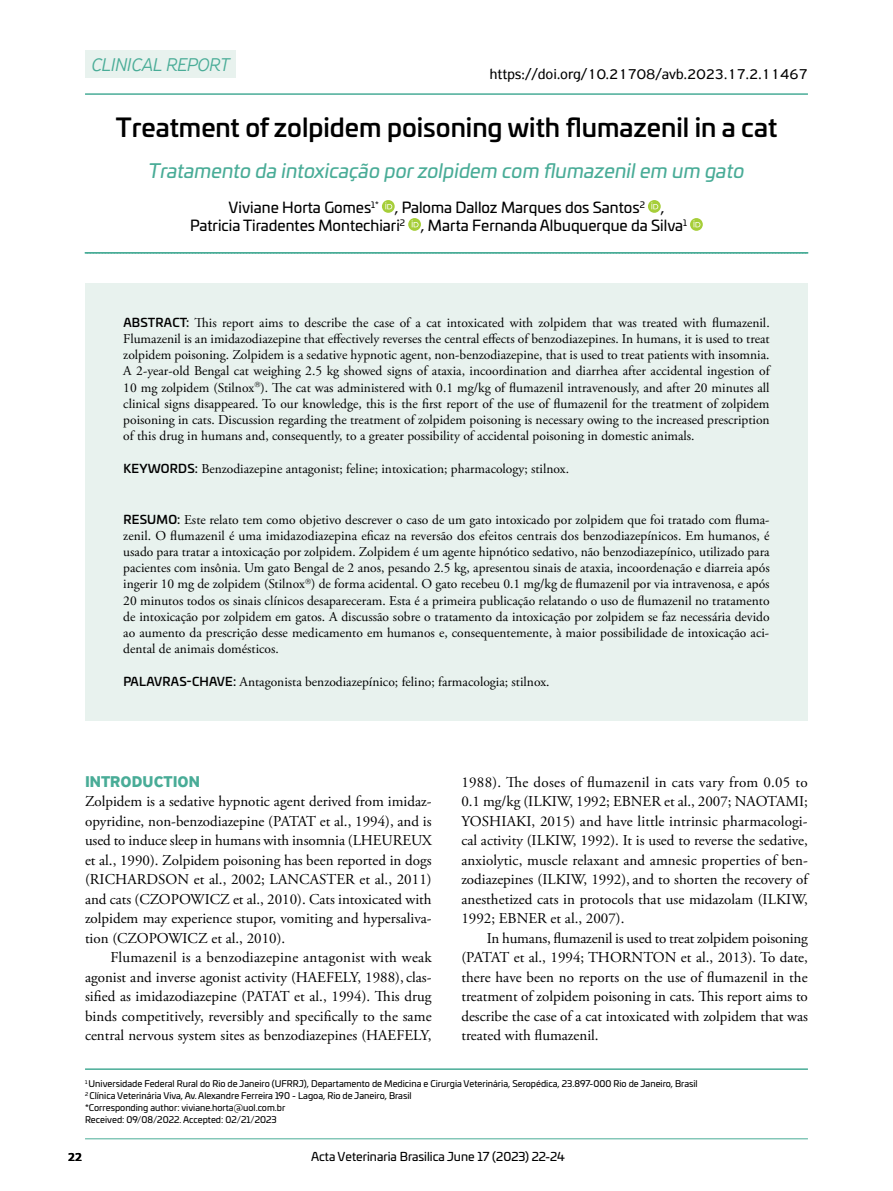
<style>
.page{position:relative;width:893px;height:1191px;background:#fff}
.page>*{position:absolute;margin:0;border:0;box-sizing:border-box;transform-origin:0 0}
.t1{font:500 25.5px "Univia Pro";color:#000}
.t2{font:italic 19.5px "Univia Pro";color:#49ac97}
.t3{font:italic 300 19.5px "PF Highway Sans Pro";color:#49ac97}
.t4{font:700 16.5px "PF Highway Sans Pro";color:#49ac97}
.t5{font:15px/19.5px "Adobe Garamond Pro";color:#000;text-align:justify}
.t6{font:15px/18px "Univia Pro";color:#000}
.t7{font:15px "PF Highway Sans Pro";color:#000}
.t8{font:13.5px/16.2px "Adobe Garamond Pro";color:#000;text-align:justify}
.t9{font:12px "Univia Pro";color:#000}
.t10{font:700 12px "PF Agora Sans Pro";color:#000}
.t11{font:9px/12px "Univia Pro";color:#000}
.s1{font-family:"Univia Pro";font-weight:500;font-size:12px}
</style>
<div class="page">
<hr style="left:85px;top:1138px;width:723px;height:1px;background:#49ac97">
<hr style="left:85px;top:93px;width:723px;height:2px;background:#49ac97">
<svg style="left:85px;top:252px;width:723px;height:2px"></svg>
<svg style="left:382px;top:200px;width:13px;height:13px"></svg>
<svg style="left:385px;top:202px;width:7px;height:7px"></svg>
<svg style="left:648px;top:200px;width:13px;height:13px"></svg>
<svg style="left:651px;top:202px;width:7px;height:7px"></svg>
<svg style="left:408px;top:218px;width:13px;height:13px"></svg>
<svg style="left:412px;top:220px;width:7px;height:7px"></svg>
<svg style="left:690px;top:218px;width:13px;height:13px"></svg>
<svg style="left:693px;top:220px;width:7px;height:7px"></svg>
<hr style="left:85px;top:1068px;width:723px;height:2px;background:#49ac97">
<div style="left:85px;top:283px;width:723px;height:437px;background:#e8f2ee"></div>
<div style="left:85px;top:50px;width:151px;height:27px;background:#e8f2ee"></div>
<h2 class="t3" style="left:91px;top:53px;width:140px">CLINICAL REPORT</h2>
<p class="t7" style="left:490px;top:65px;width:319px">https://doi.org/10.21708/avb.2023.17.2.11467</p>
<h1 class="t1" style="left:116px;top:108px;width:663px">Treatment of zolpidem poisoning with flumazenil in a cat</h1>
<h2 class="t2" style="left:149px;top:156px;width:597px">Tratamento da intoxicação por zolpidem com flumazenil em um gato</h2>
<p class="t6" style="left:190px;top:197px;width:498px;text-indent:38px">Viviane Horta Gomes<sup>1*</sup> , Paloma Dalloz Marques dos Santos<sup>2</sup> ,<br>Patricia Tiradentes Montechiari<sup>2</sup> , Marta Fernanda Albuquerque da Silva<sup>1</sup></p>
<p class="t8" style="left:123px;top:315px;width:648px"><span class="s1">ABSTRACT:</span> This report aims to describe the case of a cat intoxicated with zolpidem that was treated with flumazenil.<br>Flumazenil is an imidazodiazepine that effectively reverses the central effects of benzodiazepines. In humans, it is used to treat zolpidem poisoning. Zolpidem is a sedative hypnotic agent, non-benzodiazepine, that is used to treat patients with insomnia.<br>A 2-year-old Bengal cat weighing 2.5 kg showed signs of ataxia, incoordination and diarrhea after accidental ingestion of 10 mg zolpidem (Stilnox ). The cat was administered with 0.1 mg/kg of flumazenil intravenously, and after 20 minutes all clinical signs disappeared. To our knowledge, this is the first report of the use of flumazenil for the treatment of zolpidem poisoning in cats. Discussion regarding the treatment of zolpidem poisoning is necessary owing to the increased prescription of this drug in humans and, consequently, to a greater possibility of accidental poisoning in domestic animals.</p>
<p class="t8" style="left:123px;top:461px;width:447px"><span class="s1">KEYWORDS:</span> Benzodiazepine antagonist; feline; intoxication; pharmacology; stilnox.</p>
<p class="t8" style="left:123px;top:511px;width:648px"><span class="s1">RESUMO:</span> Este relato tem como objetivo descrever o caso de um gato intoxicado por zolpidem que foi tratado com fluma&shy;zenil. O flumazenil é uma imidazodiazepina eficaz na reversão dos efeitos centrais dos benzodiazepínicos. Em humanos, é usado para tratar a intoxicação por zolpidem. Zolpidem é um agente hipnótico sedativo, não benzodiazepínico, utilizado para pacientes com insônia. Um gato Bengal de 2 anos, pesando 2.5 kg, apresentou sinais de ataxia, incoordenação e diarreia após ingerir 10 mg de zolpidem (Stilnox ) de forma acidental. O gato recebeu 0.1 mg/kg de flumazenil por via intravenosa, e após 20 minutos todos os sinais clínicos desapareceram. Esta é a primeira publicação relatando o uso de flumazenil no tratamento de intoxicação por zolpidem em gatos. A discussão sobre o tratamento da intoxicação por zolpidem se faz necessária devido ao aumento da prescrição desse medicamento em humanos e, consequentemente, à maior possibilidade de intoxicação aci&shy;dental de animais domésticos.</p>
<p class="t8" style="left:123px;top:674px;width:428px"><span class="s1">PALAVRAS-CHAVE:</span> Antagonista benzodiazepínico; felino; farmacologia; stilnox.</p>
<p class="t4" style="left:85px;top:771px;width:116px">INTRODUCTION</p>
<p class="t5" style="left:85px;top:792px;width:348px">Zolpidem is a sedative hypnotic agent derived from imidaz&shy;opyridine, non-benzodiazepine (PATAT et al., 1994), and is used to induce sleep in humans with insomnia (LHEUREUX et al., 1990). Zolpidem poisoning has been reported in dogs (RICHARDSON et al., 2002; LANCASTER et al., 2011) and cats (CZOPOWICZ et al., 2010). Cats intoxicated with zolpidem may experience stupor, vomiting and hypersaliva&shy;tion (CZOPOWICZ et al., 2010).</p>
<p class="t5" style="left:85px;top:948px;width:348px;text-indent:26px">Flumazenil is a benzodiazepine antagonist with weak agonist and inverse agonist activity (HAEFELY, 1988), clas&shy;sified as imidazodiazepine (PATAT et al., 1994). This drug binds competitively, reversibly and specifically to the same central nervous system sites as benzodiazepines (HAEFELY,</p>
<p class="t5" style="left:461px;top:772px;width:348px">1988). The doses of flumazenil in cats vary from 0.05 to 0.1 mg/kg (ILKIW, 1992; EBNER et al., 2007; NAOTAMI; YOSHIAKI, 2015) and have little intrinsic pharmacologi&shy;cal activity (ILKIW, 1992). It is used to reverse the sedative, anxiolytic, muscle relaxant and amnesic properties of ben&shy;zodiazepines (ILKIW, 1992), and to shorten the recovery of anesthetized cats in protocols that use midazolam (ILKIW, 1992; EBNER et al., 2007).</p>
<p class="t5" style="left:461px;top:928px;width:348px;text-indent:26px">In humans, flumazenil is used to treat zolpidem poisoning (PATAT et al., 1994; THORNTON et al., 2013). To date, there have been no reports on the use of flumazenil in the treatment of zolpidem poisoning in cats. This report aims to describe the case of a cat intoxicated with zolpidem that was treated with flumazenil.</p>
<p class="t11" style="left:85px;top:1077px;width:614px"><sup>1</sup> Universidade Federal Rural do Rio de Janeiro (UFRRJ), Departamento de Medicina e Cirurgia Veterinária, Seropédica, 23.897-000 Rio de Janeiro, Brasil <sup>2</sup> Clínica Veterinária Viva, Av. Alexandre Ferreira 190 - Lagoa, Rio de Janeiro, Brasil<br>*Corresponding author: viviane.horta@uol.com.br<br>Received: 09/08/2022. Accepted: 02/21/2023</p>
<p class="t10" style="left:68px;top:1148px;width:16px">22</p>
<p class="t9" style="left:311px;top:1147px;width:255px">Acta Veterinaria Brasilica June 17 (2023) 22-24</p>
</div>
